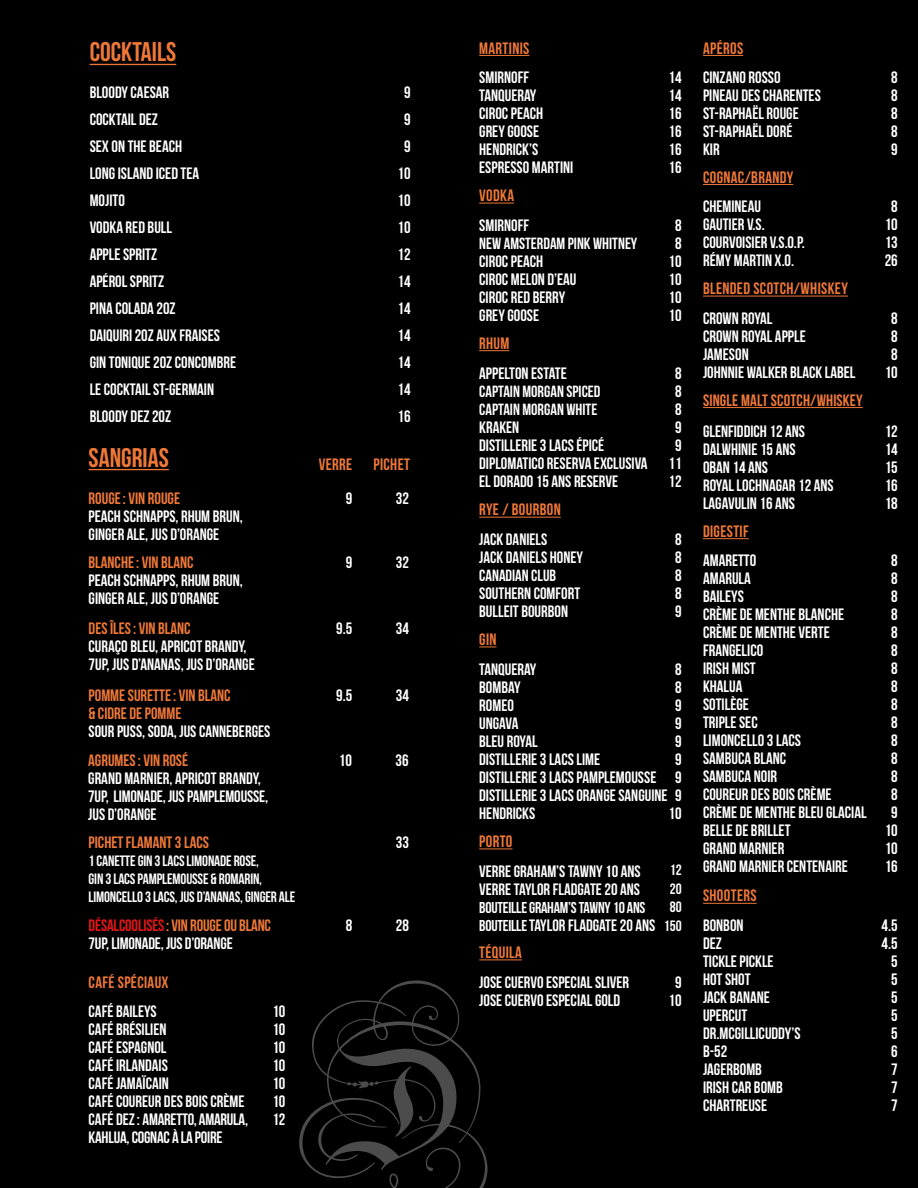
<style>
.page{position:relative;width:918px;height:1188px;background:#000}
.page>*{position:absolute;margin:0;border:0;box-sizing:border-box;transform-origin:0 0}
.t1{font:27px "Bebas Neue";color:#ef7837}
.t2{font:16.5px/18px "Bebas Neue";color:#fff}
.t3{font:16.5px/18px "Bebas Neue";letter-spacing:.01em;color:#ef7837}
.t4{font:16.2px/18px "Bebas Neue";color:#fff}
.t5{font:15.75px "Bebas Neue";letter-spacing:-.015em;color:#fff}
.t6{font:15px/18.5px "Bebas Neue";letter-spacing:-.01em;color:#fff;text-align:center}
.s1{color:#e41515}
.s2{color:#ef7837}
.s3{font-size:15.75px}
</style>
<div class="page">
<svg style="left:299px;top:980px;width:189px;height:208px"></svg>
<hr style="left:90px;top:64px;width:86px;height:1px;background:#ef7837">
<hr style="left:89px;top:469px;width:80px;height:1px;background:#ef7837">
<hr style="left:479px;top:55px;width:50px;height:1px;background:#ef7837">
<hr style="left:479px;top:203px;width:35px;height:1px;background:#ef7837">
<hr style="left:479px;top:350px;width:31px;height:1px;background:#ef7837">
<hr style="left:479px;top:517px;width:82px;height:1px;background:#ef7837">
<hr style="left:479px;top:848px;width:33px;height:1px;background:#ef7837">
<hr style="left:479px;top:959px;width:43px;height:1px;background:#ef7837">
<hr style="left:703px;top:903px;width:54px;height:1px;background:#ef7837">
<svg style="left:479px;top:647px;width:18px;height:1px"></svg>
<hr style="left:703px;top:55px;width:40px;height:1px;background:#ef7837">
<hr style="left:703px;top:184px;width:90px;height:1px;background:#ef7837">
<hr style="left:703px;top:296px;width:145px;height:1px;background:#ef7837">
<hr style="left:703px;top:407px;width:160px;height:1px;background:#ef7837">
<hr style="left:703px;top:538px;width:46px;height:1px;background:#ef7837">
<h1 class="t1" style="left:90px;top:37px;width:88px">COCKTAILS</h1>
<p class="t2" style="left:90px;top:79px;width:148px;line-height:27px">BLOODY CAESAR<br>COCKTAIL DEZ<br>SEX ON THE BEACH<br>LONG ISLAND ICED TEA<br>MOJITO<br>VODKA RED BULL<br>APPLE SPRITZ<br>APÉROL SPRITZ<br>PINA COLADA 2OZ<br>DAIQUIRI 2OZ AUX FRAISES<br>GIN TONIQUE 2OZ CONCOMBRE<br>LE COCKTAIL ST-GERMAIN<br>BLOODY DEZ 2OZ</p>
<p class="t2" style="left:398px;top:79px;width:15px;line-height:27px;text-align:center">9<br>9<br>9<br>10<br>10<br>10<br>12<br>14<br>14<br>14<br>14<br>14<br>16</p>
<h1 class="t1" style="left:89px;top:442px;width:82px">SANGRIAS</h1>
<p class="t3" style="left:319px;top:455px;width:35px">VERRE</p>
<p class="t3" style="left:374px;top:455px;width:38px">PICHET</p>
<p class="t3" style="left:89px;top:489px;width:93px">ROUGE: VIN ROUGE</p>
<p class="t2" style="left:89px;top:507px;width:156px">PEACH SCHNAPPS, RHUM BRUN,<br>GINGER ALE, JUS D’ORANGE</p>
<p class="t3" style="left:89px;top:553px;width:107px">BLANCHE: VIN BLANC</p>
<p class="t2" style="left:89px;top:571px;width:156px">PEACH SCHNAPPS, RHUM BRUN,<br>GINGER ALE, JUS D’ORANGE</p>
<p class="t3" style="left:89px;top:619px;width:103px">DES ÎLES: VIN BLANC</p>
<p class="t2" style="left:89px;top:637px;width:168px">CURAÇO BLEU, APRICOT BRANDY,<br>7UP, JUS D’ANANAS, JUS D’ORANGE</p>
<p class="t3" style="left:89px;top:686px;width:143px">POMME SURETTE: VIN BLANC &amp; CIDRE DE POMME</p>
<p class="t2" style="left:89px;top:722px;width:183px">SOUR PUSS, SODA, JUS CANNEBERGES</p>
<p class="t3" style="left:88px;top:751px;width:101px">AGRUMES: VIN ROSÉ</p>
<p class="t2" style="left:88px;top:769px;width:181px">GRAND MARNIER, APRICOT BRANDY,<br>7UP, LIMONADE, JUS PAMPLEMOUSSE,<br>JUS D’ORANGE</p>
<p class="t3" style="left:89px;top:833px;width:122px">PICHET FLAMANT 3 LACS</p>
<p class="t6" style="left:89px;top:852px;width:208px;line-height:18px;text-align:left">1 CANETTE GIN 3 LACS LIMONADE ROSE,<br>GIN 3 LACS PAMPLEMOUSSE &amp; ROMARIN,<br>LIMONCELLO 3 LACS, JUS D’ANANAS, GINGER ALE</p>
<p class="t2" style="left:89px;top:916px;width:184px"><span class="s1">DÉSALCOOLISÉS</span><span class="s2">: VIN ROUGE OU BLANC<br></span>7UP, LIMONADE, JUS D’ORANGE</p>
<p class="t3" style="left:89px;top:973px;width:82px">CAFÉ SPÉCIAUX</p>
<p class="t2" style="left:89px;top:1002px;width:161px">CAFÉ BAILEYS<br>CAFÉ BRÉSILIEN<br>CAFÉ ESPAGNOL<br>CAFÉ IRLANDAIS<br>CAFÉ JAMAÏCAIN<br>CAFÉ COUREUR DES BOIS CRÈME<br>CAFÉ DEZ: AMARETTO, AMARULA,<br>KAHLUA, COGNAC À LA POIRE</p>
<p class="t2" style="left:272px;top:1002px;width:15px;text-align:justify">10<br>10<br>10<br>10<br>10<br>10<br>12</p>
<p class="t2" style="left:346px;top:489px;width:8px">9</p>
<p class="t2" style="left:346px;top:553px;width:8px">9</p>
<p class="t2" style="left:336px;top:619px;width:18px">9.5</p>
<p class="t2" style="left:336px;top:686px;width:18px">9.5</p>
<p class="t2" style="left:339px;top:751px;width:15px">10</p>
<p class="t2" style="left:346px;top:916px;width:8px">8</p>
<p class="t2" style="left:396px;top:489px;width:15px">32</p>
<p class="t2" style="left:396px;top:553px;width:15px">32</p>
<p class="t2" style="left:396px;top:619px;width:15px">34</p>
<p class="t2" style="left:396px;top:686px;width:15px">34</p>
<p class="t2" style="left:396px;top:751px;width:15px">36</p>
<p class="t2" style="left:396px;top:833px;width:15px">33</p>
<p class="t2" style="left:396px;top:916px;width:15px">28</p>
<p class="t3" style="left:479px;top:39px;width:52px">MARTINIS</p>
<p class="t2" style="left:479px;top:68px;width:96px">SMIRNOFF<br>TANQUERAY<br>CIROC PEACH<br>GREY GOOSE<br>HENDRICK’S<br>ESPRESSO MARTINI</p>
<p class="t3" style="left:479px;top:186px;width:36px">VODKA</p>
<p class="t2" style="left:479px;top:216px;width:51px">SMIRNOFF</p>
<p class="t4" style="left:479px;top:234px;width:160px">NEW AMSTERDAM PINK WHITNEY</p>
<p class="t2" style="left:479px;top:252px;width:99px">CIROC PEACH<br>CIROC MELON D’EAU<br>CIROC RED BERRY<br>GREY GOOSE</p>
<p class="t3" style="left:479px;top:334px;width:32px">RHUM</p>
<p class="t2" style="left:479px;top:364px;width:89px">APPELTON ESTATE</p>
<p class="t4" style="left:479px;top:382px;width:123px">CAPTAIN MORGAN SPICED<br>CAPTAIN MORGAN WHITE</p>
<p class="t2" style="left:479px;top:418px;width:170px">KRAKEN<br>DISTILLERIE 3 LACS ÉPICÉ<br>DIPLOMATICO RESERVA EXCLUSIVA<br>EL DORADO 15 ANS RESERVE</p>
<p class="t3" style="left:479px;top:500px;width:83px">RYE / BOURBON</p>
<p class="t2" style="left:479px;top:530px;width:105px">JACK DANIELS<br>JACK DANIELS HONEY</p>
<p class="t4" style="left:479px;top:566px;width:78px">CANADIAN CLUB</p>
<p class="t2" style="left:479px;top:584px;width:103px">SOUTHERN COMFORT<br>BULLEIT BOURBON</p>
<p class="t3" style="left:479px;top:630px;width:19px">GIN</p>
<p class="t2" style="left:669px;top:68px;width:15px;text-align:justify">14<br>14<br>16<br>16<br>16<br>16</p>
<p class="t2" style="left:669px;top:216px;width:15px;text-align:center">8<br>8<br>10<br>10<br>10<br>10</p>
<p class="t2" style="left:669px;top:364px;width:15px;text-align:center">8<br>8<br>8<br>9<br>9<br>11<br>12</p>
<p class="t2" style="left:675px;top:530px;width:8px;text-align:justify">8<br>8<br>8<br>8<br>9</p>
<p class="t2" style="left:669px;top:660px;width:15px;text-align:center">8<br>8<br>9<br>9<br>9<br>9<br>9<br>9<br>10</p>
<p class="t2" style="left:479px;top:660px;width:190px">TANQUERAY<br>BOMBAY<br>ROMEO<br>UNGAVA<br>BLEU ROYAL<br>DISTILLERIE 3 LACS LIME<br>DISTILLERIE 3 LACS PAMPLEMOUSSE<br>DISTILLERIE 3 LACS ORANGE SANGUINE<br>HENDRICKS</p>
<p class="t3" style="left:479px;top:832px;width:35px">PORTO</p>
<p class="t2" style="left:479px;top:862px;width:163px">VERRE GRAHAM’S TAWNY 10 ANS<br>VERRE TAYLOR FLADGATE 20 ANS</p>
<p class="t5" style="left:479px;top:899px;width:168px">BOUTEILLE GRAHAM’S TAWNY 10 ANS</p>
<p class="t2" style="left:479px;top:916px;width:178px"><span class="s3">BOUTEILLE</span> TAYLOR FLADGATE 20 ANS</p>
<p class="t3" style="left:479px;top:943px;width:44px">TÉQUILA</p>
<p class="t2" style="left:479px;top:973px;width:152px">JOSE CUERVO ESPECIAL SLIVER<br>JOSE CUERVO ESPECIAL GOLD</p>
<p class="t6" style="left:664px;top:861px;width:19px">12<br>20<br>80<br>150</p>
<p class="t2" style="left:669px;top:973px;width:15px;text-align:center">9<br>10</p>
<p class="t3" style="left:703px;top:39px;width:42px">APÉROS</p>
<p class="t2" style="left:703px;top:68px;width:119px">CINZANO ROSSO<br>PINEAU DES CHARENTES<br>ST-RAPHAËL ROUGE<br>ST-RAPHAËL DORÉ<br>KIR</p>
<p class="t3" style="left:703px;top:168px;width:92px">COGNAC/BRANDY</p>
<p class="t2" style="left:703px;top:198px;width:103px">CHEMINEAU<br>GAUTIER V.S.<br>COURVOISIER V.S.O.P.<br>RÉMY MARTIN X.O.</p>
<p class="t3" style="left:703px;top:279px;width:146px">BLENDED SCOTCH/WHISKEY</p>
<p class="t2" style="left:703px;top:309px;width:154px">CROWN ROYAL<br>CROWN ROYAL APPLE<br>JAMESON<br>JOHNNIE WALKER BLACK LABEL</p>
<p class="t3" style="left:703px;top:391px;width:161px">SINGLE MALT SCOTCH/WHISKEY</p>
<p class="t2" style="left:703px;top:422px;width:132px">GLENFIDDICH 12 ANS<br>DALWHINIE 15 ANS<br>OBAN 14 ANS<br>ROYAL LOCHNAGAR 12 ANS<br>LAGAVULIN 16 ANS</p>
<p class="t3" style="left:703px;top:522px;width:47px">DIGESTIF</p>
<p class="t2" style="left:703px;top:551px;width:165px">AMARETTO<br>AMARULA<br>BAILEYS<br>CRÈME DE MENTHE BLANCHE<br>CRÈME DE MENTHE VERTE<br>FRANGELICO<br>IRISH MIST<br>KHALUA<br>SOTILÈGE<br>TRIPLE SEC<br>LIMONCELLO 3 LACS<br>SAMBUCA BLANC<br>SAMBUCA NOIR<br>COUREUR DES BOIS CRÈME<br>CRÈME DE MENTHE BLEU GLACIAL<br>BELLE DE BRILLET<br>GRAND MARNIER<br>GRAND MARNIER CENTENAIRE</p>
<p class="t3" style="left:703px;top:887px;width:55px">SHOOTERS</p>
<p class="t2" style="left:703px;top:916px;width:99px">BONBON<br>DEZ<br>TICKLE PICKLE<br>HOT SHOT<br>JACK BANANE<br>UPERCUT<br>DR.MCGILLICUDDY’S<br>B-52<br>JAGERBOMB<br>IRISH CAR BOMB<br>CHARTREUSE</p>
<p class="t2" style="left:891px;top:68px;width:8px;text-align:justify">8<br>8<br>8<br>8<br>9</p>
<p class="t2" style="left:885px;top:198px;width:15px;text-align:center">8<br>10<br>13<br>26</p>
<p class="t2" style="left:885px;top:309px;width:15px;text-align:center">8<br>8<br>8<br>10</p>
<p class="t2" style="left:885px;top:422px;width:15px;text-align:justify">12<br>14<br>15<br>16<br>18</p>
<p class="t2" style="left:885px;top:551px;width:15px;text-align:center">8<br>8<br>8<br>8<br>8<br>8<br>8<br>8<br>8<br>8<br>8<br>8<br>8<br>8<br>9<br>10<br>10<br>16</p>
<p class="t2" style="left:882px;top:916px;width:18px;text-align:center">4.5<br>4.5<br>5<br>5<br>5<br>5<br>5<br>6<br>7<br>7<br>7</p>
</div>
